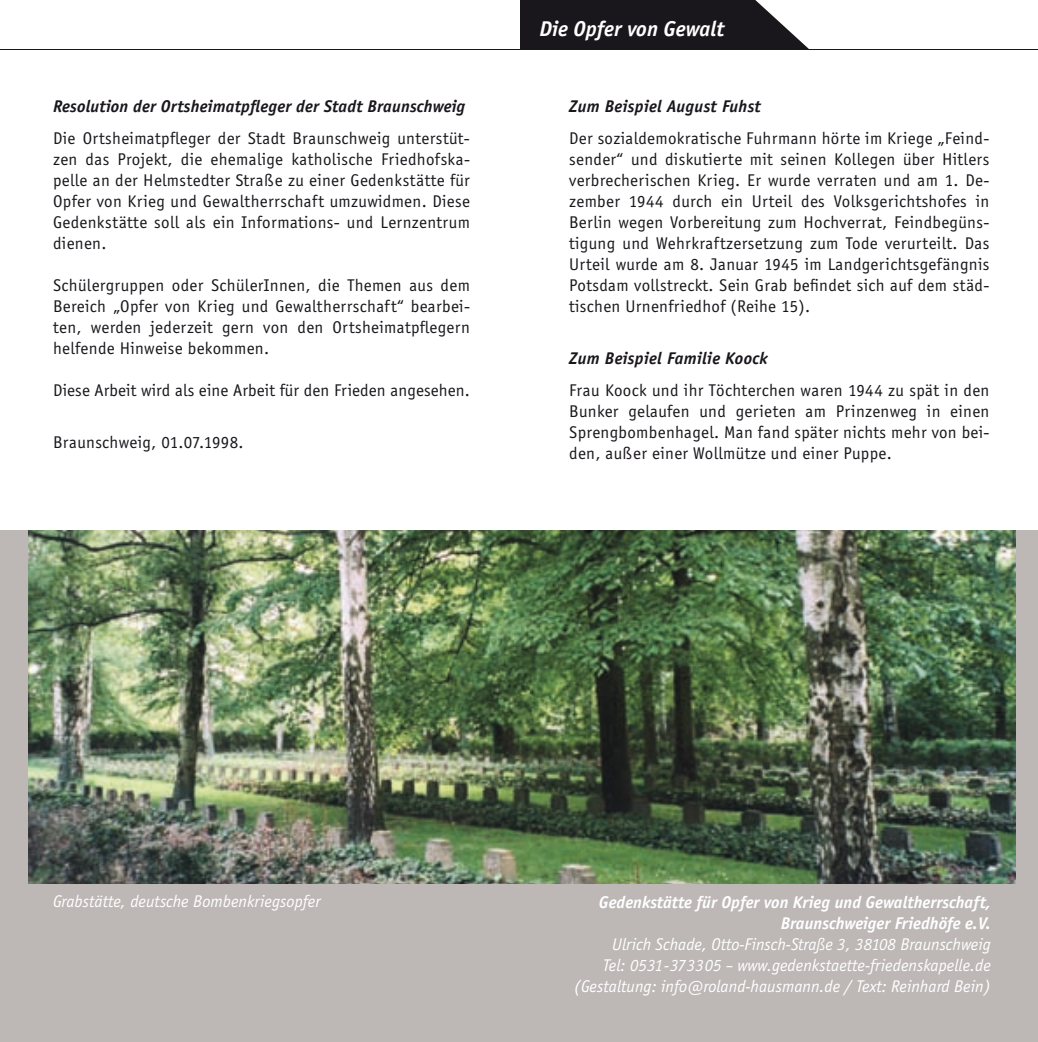
<style>
.page{position:relative;width:1038px;height:1042px;background:#fff}
.page>*{position:absolute;margin:0;border:0;box-sizing:border-box;transform-origin:0 0}
.t1{font:italic 700 22.05px "Officina San Itc T";color:#fff}
.t2{font:17.5px/21px "Officina San Itc T";letter-spacing:.02em;color:#1a171c;text-align:justify}
.t3{font:italic 17.5px/21px "Officina San Itc T";color:#fff;text-align:right}
.t4{font:italic 700 17.5px "Officina San Itc T";letter-spacing:.01em;color:#1a171c}
.t5{font:italic 700 17.5px/21px "Officina San Itc T";color:#fff;text-align:right}
</style>
<div class="page">
<div style="left:0;top:531px;width:534px;height:511px;background:#bdb7b6"></div>
<div style="left:504px;top:531px;width:534px;height:511px;background:#bdb7b6"></div>
<svg style="left:520px;top:0;width:289px;height:50px;background:#2e2c30"></svg>
<hr style="left:0;top:50px;width:1038px;height:1px;background:#1a171c">
<img style="left:28px;top:531px;width:987px;height:352px">
<p class="t4" style="left:53px;top:96px;width:414px">Resolution der Ortsheimatpfleger der Stadt Braunschweig</p>
<p class="t2" style="left:53px;top:127px;width:418px">Die Ortsheimatpfleger der Stadt Braunschweig unterstüt&shy;zen das Projekt, die ehemalige katholische Friedhofska&shy;pelle an der Helmstedter Straße zu einer Gedenkstätte für Opfer von Krieg und Gewaltherrschaft umzuwidmen. Diese Gedenkstätte soll als ein Informations- und Lernzentrum dienen.</p>
<p class="t2" style="left:53px;top:274px;width:418px">Schülergruppen oder SchülerInnen, die Themen aus dem Bereich „Opfer von Krieg und Gewaltherrschaft“ bearbei&shy;ten, werden jederzeit gern von den Ortsheimatpflegern helfende Hinweise bekommen.</p>
<p class="t2" style="left:53px;top:379px;width:418px">Diese Arbeit wird als eine Arbeit für den Frieden angesehen.</p>
<p class="t2" style="left:53px;top:432px;width:192px">Braunschweig, 01.07.1998.</p>
<p class="t1" style="left:539px;top:16px;width:186px">Die Opfer von Gewalt</p>
<p class="t4" style="left:569px;top:96px;width:193px">Zum Beispiel August Fuhst</p>
<p class="t2" style="left:569px;top:127px;width:422px">Der sozialdemokratische Fuhrmann hörte im Kriege „Feind&shy;sender“ und diskutierte mit seinen Kollegen über Hitlers verbrecherischen Krieg. Er wurde verraten und am 1. De&shy;zember 1944 durch ein Urteil des Volksgerichtshofes in Berlin wegen Vorbereitung zum Hochverrat, Feindbegüns&shy;tigung und Wehrkraftzersetzung zum Tode verurteilt. Das Urteil wurde am 8. Januar 1945 im Landgerichtsgefängnis Potsdam vollstreckt. Sein Grab befindet sich auf dem städ&shy;tischen Urnenfriedhof (Reihe 15).</p>
<p class="t4" style="left:569px;top:348px;width:200px">Zum Beispiel Familie Koock</p>
<p class="t2" style="left:569px;top:379px;width:422px">Frau Koock und ihr Töchterchen waren 1944 zu spät in den Bunker gelaufen und gerieten am Prinzenweg in einen Sprengbombenhagel. Man fand später nichts mehr von bei&shy;den, außer einer Wollmütze und einer Puppe.</p>
<p class="t3" style="left:53px;top:890px;width:269px">Grabstätte, deutsche Bombenkriegsopfer</p>
<p class="t5" style="left:599px;top:892px;width:393px">Gedenkstätte für Opfer von Krieg und Gewaltherrschaft,<br>Braunschweiger Friedhöfe e.V.</p>
<p class="t3" style="left:574px;top:934px;width:419px">Ulrich Schade, Otto-Finsch-Straße 3, 38108 Braunschweig<br>Tel: 0531-373305 – www.gedenkstaette-friedenskapelle.de (Gestaltung: info@roland-hausmann.de / Text: Reinhard Bein)</p>
</div>
